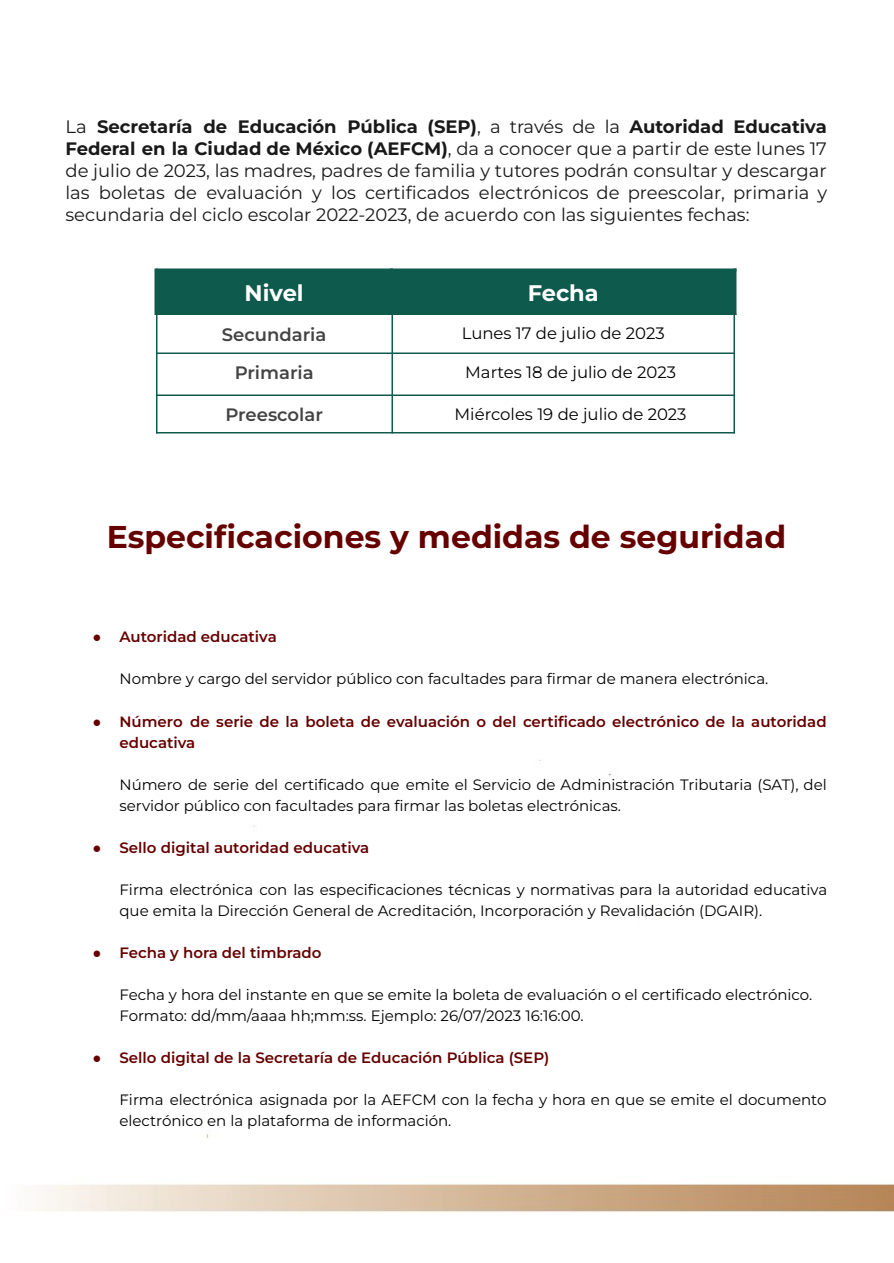
<style>
.page{position:relative;width:894px;height:1263px;background:#fff}
.page>*{position:absolute;margin:0;border:0;box-sizing:border-box;transform-origin:0 0}
.t1{font:700 31.5px "Montserrat";color:#600}
.t2{font:700 22.5px "Montserrat";color:#fff}
.t3{font:18px/21.9px "Montserrat";color:#191919;text-align:justify}
.t4{font:600 18px "Montserrat";color:#434343}
.t5{font:16.5px "Montserrat";color:#000}
.t6{font:15px/21px "Montserrat";color:#000}
.t7{font:600 15px/21px "Montserrat";color:#600}
.s1{font-weight:700}
.s2{font-family:"Arial";font-weight:400}
</style>
<div class="page">
<img style="left:36px;top:716px;width:857px;height:496px">
<div style="left:157px;top:270px;width:235px;height:44px;background:#0e5a4d"></div>
<div style="left:392px;top:270px;width:343px;height:44px;background:#0e5a4d"></div>
<hr style="left:156px;top:314px;width:1px;height:120px;background:#0e5a4d">
<svg style="left:154px;top:269px;width:3px;height:46px"></svg>
<hr style="left:391px;top:314px;width:2px;height:120px;background:#0e5a4d">
<hr style="left:733px;top:314px;width:2px;height:120px;background:#0e5a4d">
<hr style="left:733px;top:269px;width:3px;height:46px;background:#0e5a4d">
<hr style="left:156px;top:314px;width:580px;height:1px;background:#0e5a4d">
<hr style="left:156px;top:269px;width:580px;height:3px;background:#0e5a4d">
<hr style="left:156px;top:353px;width:579px;height:1px;background:#0e5a4d">
<hr style="left:156px;top:394px;width:579px;height:2px;background:#0e5a4d">
<hr style="left:156px;top:432px;width:579px;height:2px;background:#0e5a4d">
<p class="t3" style="left:65px;top:116px;width:763px">La <span class="s1">Secretaría de Educación Pública (SEP)</span>, a través de la <span class="s1">Autoridad Educativa Federal en la Ciudad de México (AEFCM)</span>, da a conocer que a partir de este lunes 17 de julio de 2023, las madres, padres de familia y tutores podrán consultar y descargar las boletas de evaluación y los certificados electrónicos de preescolar, primaria y secundaria del ciclo escolar 2022-2023, de acuerdo con las siguientes fechas:</p>
<h2 class="t2" style="left:245px;top:279px;width:61px">Nivel</h2>
<h2 class="t2" style="left:528px;top:279px;width:72px">Fecha</h2>
<p class="t4" style="left:222px;top:323px;width:106px">Secundaria</p>
<p class="t5" style="left:462px;top:323px;width:205px">Lunes 17 de julio de 2023</p>
<p class="t4" style="left:235px;top:362px;width:80px">Primaria</p>
<p class="t5" style="left:465px;top:362px;width:212px">Martes 18 de julio de 2023</p>
<p class="t4" style="left:225px;top:404px;width:99px">Preescolar</p>
<p class="t5" style="left:455px;top:404px;width:234px">Miércoles 19 de julio de 2023</p>
<h1 class="t1" style="left:107px;top:518px;width:681px">Especificaciones y medidas de seguridad</h1>
<p class="t7" style="left:92px;top:627px;width:186px"><span class="s2">●</span> Autoridad educativa</p>
<p class="t6" style="left:119px;top:669px;width:650px">Nombre y cargo del servidor público con facultades para fi rmar de manera electrónica.</p>
<p class="t7" style="left:119px;top:711px;width:709px;text-indent:-27px"><span class="s2">●</span> Número de serie de la boleta de evaluación o del certificado electrónico de la autoridad educativa</p>
<p class="t6" style="left:119px;top:774px;width:709px">Número de serie del certificado que emite el Servicio de Administración Tributaria (SAT), del servidor público con facultades para fi rmar las boletas electrónicas.</p>
<p class="t7" style="left:92px;top:837px;width:278px"><span class="s2">●</span> Sello digital autoridad educativa</p>
<p class="t6" style="left:119px;top:879px;width:709px">Firma electrónica con las especificaciones técnicas y normativas para la autoridad educativa que emita la Dirección General de Acreditación, Incorporación y Revalidación (DGAIR).</p>
<p class="t7" style="left:92px;top:942px;width:231px"><span class="s2">●</span> Fecha y hora del timbrado</p>
<p class="t6" style="left:119px;top:984px;width:694px">Fecha y hora del instante en que se emite la boleta de evaluación o el certificado electrónico.<br>Formato: dd/mm/aaaa hh;mm:ss. Ejemplo: 26/07/2023 16:16:00.</p>
<p class="t7" style="left:92px;top:1047px;width:458px"><span class="s2">●</span> Sello digital de la Secretaría de Educación Pública (SEP)</p>
<p class="t6" style="left:119px;top:1089px;width:708px">Firma electrónica asignada por la AEFCM con la fecha y hora en que se emite el documento electrónico en la plataforma de información.</p>
</div>
